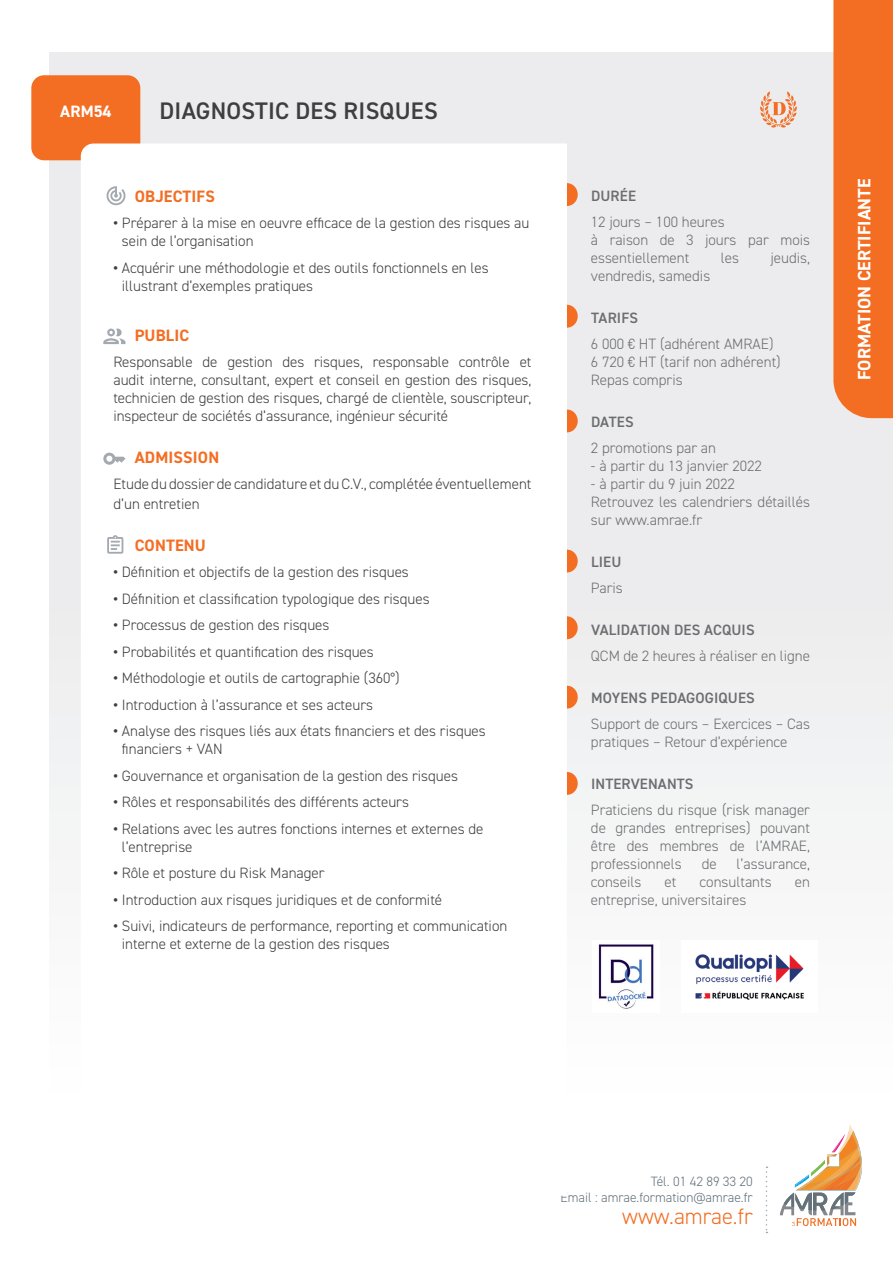
<style>
.page{position:relative;width:893px;height:1263px;background:#fff}
.page>*{position:absolute;margin:0;border:0;box-sizing:border-box;transform-origin:0 0}
.t1{font:600 24px "DIN2014";letter-spacing:.01em;color:#3e3e3f}
.t2{font:300 22.5px "DIN2014";color:#f36e23}
.t3{font:700 18px "DIN2014";color:#fff}
.t4{font:700 16.5px "DIN2014";letter-spacing:.01em;color:#f36e23}
.t5{font:700 16.5px "DIN2014";letter-spacing:.005em;color:#fff}
.t6{font:300 15px/18px "DIN2014";color:#3e3e3f}
.t7{font:300 15px/18px "DIN2014";color:#6c6d70}
.t8{font:600 15px "DIN2014";letter-spacing:.01em;color:#6c6d70}
.t9{font:300 13.5px/16.2px "DIN2014";color:#62717a;text-align:right}
.s1{font-weight:700}
</style>
<div class="page">
<div style="left:50px;top:52px;width:843px;height:1088px;background:linear-gradient(to bottom,#e7e7e9,#fbfbfb)"></div>
<svg style="left:780px;top:1123px;width:93px;height:103px"></svg>
<svg style="left:766px;top:1166px;width:1px;height:67px"></svg>
<div style="left:556px;top:183px;width:22px;height:23px;background:#f36e23;border-radius:50%"></div>
<div style="left:556px;top:305px;width:22px;height:23px;background:#f36e23;border-radius:50%"></div>
<div style="left:556px;top:409px;width:22px;height:23px;background:#f36e23;border-radius:50%"></div>
<div style="left:556px;top:550px;width:22px;height:22px;background:#f36e23;border-radius:50%"></div>
<div style="left:556px;top:686px;width:22px;height:23px;background:#f36e23;border-radius:50%"></div>
<div style="left:556px;top:772px;width:22px;height:23px;background:#f36e23;border-radius:50%"></div>
<div style="left:556px;top:616px;width:22px;height:23px;background:#f36e23;border-radius:50%"></div>
<div style="left:31px;top:75px;width:109px;height:85px;background:#f36e23;border-radius:13px"></div>
<svg style="left:81px;top:144px;width:486px;height:996px"></svg>
<svg style="left:103px;top:329px;width:22px;height:15px"></svg>
<svg style="left:107px;top:535px;width:16px;height:19px"></svg>
<svg style="left:103px;top:453px;width:22px;height:12px"></svg>
<svg style="left:107px;top:186px;width:18px;height:19px"></svg>
<svg style="left:760px;top:91px;width:37px;height:37px"></svg>
<svg style="left:833px;top:0;width:60px;height:418px;background:#f2752f"></svg>
<img style="left:592px;top:940px;width:67px;height:72px">
<img style="left:682px;top:940px;width:135px;height:72px">
<p class="t5" style="left:60px;top:100px;width:53px">ARM54</p>
<h1 class="t1" style="left:160px;top:94px;width:280px">DIAGNOSTIC DES RISQUES</h1>
<p class="t4" style="left:135px;top:185px;width:82px">OBJECTIFS</p>
<p class="t6" style="left:122px;top:214px;width:409px;text-indent:-9px"><span class="s1">•</span> Préparer à la mise en oeuvre efficace de la gestion des risques au sein de l’organisation</p>
<p class="t6" style="left:122px;top:259px;width:368px;text-indent:-9px"><span class="s1">•</span> Acquérir une méthodologie et des outils fonctionnels en les illustrant d’exemples pratiques</p>
<p class="t4" style="left:135px;top:324px;width:56px">PUBLIC</p>
<p class="t6" style="left:113px;top:353px;width:420px;text-align:justify">Responsable de gestion des risques, responsable contrôle et audit interne, consultant, expert et conseil en gestion des risques, technicien de gestion des risques, chargé de clientèle, souscripteur, inspecteur de sociétés d’assurance, ingénieur sécurité</p>
<p class="t4" style="left:135px;top:446px;width:86px">ADMISSION</p>
<p class="t6" style="left:113px;top:474px;width:420px;line-height:19.8px">Etude du dossier de candidature et du C.V., complétée éventuellement d’un entretien</p>
<p class="t4" style="left:135px;top:534px;width:73px">CONTENU</p>
<p class="t6" style="left:113px;top:563px;width:297px"><span class="s1">•</span> Définition et objectifs de la gestion des risques</p>
<p class="t6" style="left:113px;top:589px;width:318px"><span class="s1">•</span> Définition et classification typologique des risques</p>
<p class="t6" style="left:113px;top:616px;width:218px"><span class="s1">•</span> Processus de gestion des risques</p>
<p class="t6" style="left:113px;top:642px;width:262px"><span class="s1">•</span> Probabilités et quantification des risques</p>
<p class="t6" style="left:113px;top:669px;width:288px"><span class="s1">•</span> Méthodologie et outils de cartographie (360°)</p>
<p class="t6" style="left:113px;top:695px;width:261px"><span class="s1">•</span> Introduction à l’assurance et ses acteurs</p>
<p class="t6" style="left:122px;top:722px;width:365px;text-indent:-9px"><span class="s1">•</span> Analyse des risques liés aux états financiers et des risques financiers + VAN</p>
<p class="t6" style="left:113px;top:766px;width:346px"><span class="s1">•</span> Gouvernance et organisation de la gestion des risques</p>
<p class="t6" style="left:113px;top:793px;width:297px"><span class="s1">•</span> Rôles et responsabilités des différents acteurs</p>
<p class="t6" style="left:122px;top:819px;width:363px;text-indent:-9px"><span class="s1">•</span> Relations avec les autres fonctions internes et externes de l’entreprise</p>
<p class="t6" style="left:113px;top:864px;width:213px"><span class="s1">•</span> Rôle et posture du Risk Manager</p>
<p class="t6" style="left:113px;top:890px;width:330px"><span class="s1">•</span> Introduction aux risques juridiques et de conformité</p>
<p class="t6" style="left:122px;top:917px;width:387px;text-indent:-9px"><span class="s1">•</span> Suivi, indicateurs de performance, reporting et communication interne et externe de la gestion des risques</p>
<p class="t8" style="left:591px;top:185px;width:47px">DURÉE</p>
<p class="t7" style="left:591px;top:213px;width:221px">12 jours – 100 heures<br>à raison de 3 jours par mois essentiellement</p>
<p class="t7" style="left:721px;top:249px;width:20px">les</p>
<p class="t7" style="left:770px;top:249px;width:41px">jeudis,</p>
<p class="t7" style="left:591px;top:267px;width:121px">vendredis, samedis</p>
<p class="t8" style="left:591px;top:307px;width:49px">TARIFS</p>
<p class="t7" style="left:591px;top:335px;width:191px">6 000 € HT (adhérent AMRAE)<br>6 720 € HT (tarif non adhérent)<br>Repas compris</p>
<p class="t8" style="left:591px;top:411px;width:44px">DATES</p>
<p class="t7" style="left:591px;top:439px;width:127px">2 promotions par an</p>
<p class="t7" style="left:591px;top:457px;width:172px">- à partir du 13 janvier 2022</p>
<p class="t7" style="left:591px;top:475px;width:221px">- à partir du 9 juin 2022<br>Retrouvez les calendriers détaillés sur www.amrae.fr</p>
<p class="t8" style="left:591px;top:551px;width:32px">LIEU</p>
<p class="t7" style="left:591px;top:579px;width:33px">Paris</p>
<p class="t8" style="left:591px;top:619px;width:165px">VALIDATION DES ACQUIS</p>
<p class="t7" style="left:591px;top:647px;width:221px">QCM de 2 heures à réaliser en ligne</p>
<p class="t8" style="left:591px;top:687px;width:165px">MOYENS PEDAGOGIQUES</p>
<p class="t7" style="left:591px;top:715px;width:221px">Support de cours – Exercices – Cas pratiques – Retour d’expérience</p>
<p class="t8" style="left:591px;top:773px;width:104px">INTERVENANTS</p>
<p class="t7" style="left:591px;top:801px;width:221px;text-align:justify">Praticiens du risque (risk manager de grandes entreprises) pouvant être des membres de l’AMRAE, professionnels</p>
<p class="t7" style="left:702px;top:855px;width:16px">de</p>
<p class="t7" style="left:736px;top:855px;width:75px">l’assurance,</p>
<p class="t7" style="left:591px;top:873px;width:52px">conseils</p>
<p class="t7" style="left:665px;top:873px;width:13px">et</p>
<p class="t7" style="left:700px;top:873px;width:74px">consultants</p>
<p class="t7" style="left:795px;top:873px;width:17px">en</p>
<p class="t7" style="left:591px;top:891px;width:157px">entreprise, universitaires</p>
<p class="t3" style="left:852px;top:380px;width:203px;rotate:-90deg">FORMATION CERTIFIANTE</p>
<p class="t9" style="left:561px;top:1173px;width:194px">Tél. 01 42 89 33 20<br>Email : amrae.formation@amrae.fr</p>
<h2 class="t2" style="left:622px;top:1203px;width:132px">www.amrae.fr</h2>
</div>
